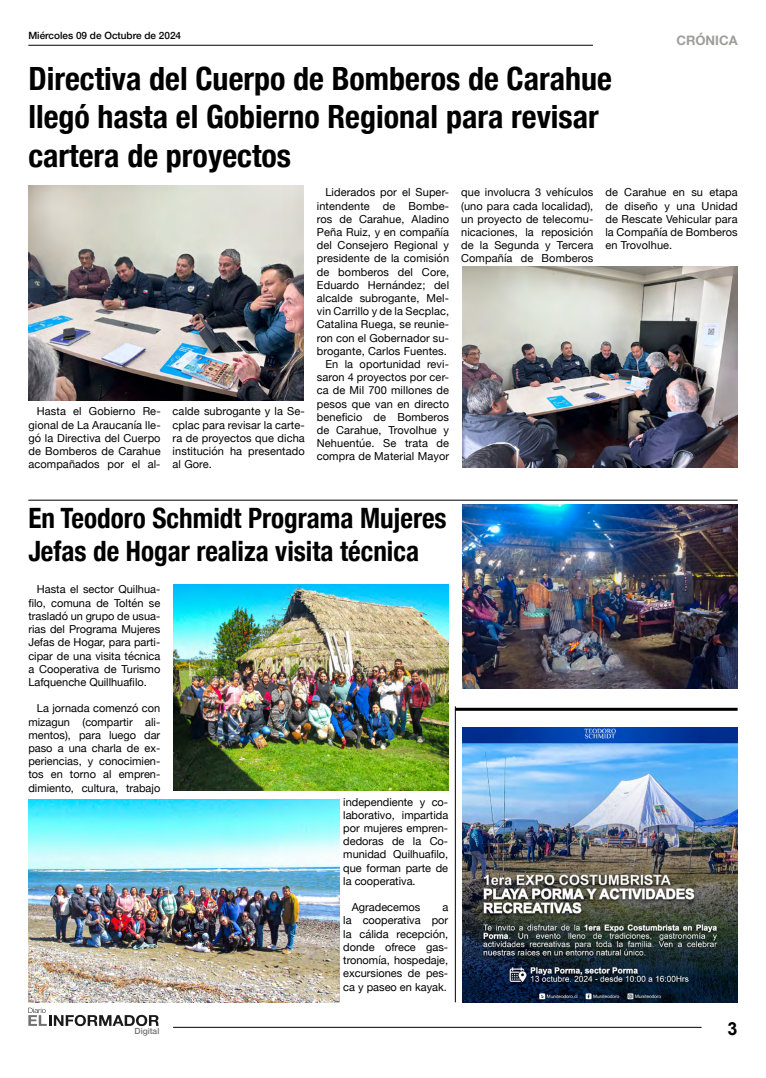
<style>
.page{position:relative;width:766px;height:1078px;background:#fff}
.page>*{position:absolute;margin:0;border:0;box-sizing:border-box;transform-origin:0 0}
.t1{font:700 condensed 32px/38.4px "Helvetica Neue";color:#000}
.t2{font:700 condensed 28px/33.6px "Helvetica Neue";color:#000}
.t3{font:700 18px "Arial";color:#000}
.t4{font:700 13px "Helvetica Neue";color:#9d9d9c}
.t5{font:11px/13.2px "Helvetica Neue";letter-spacing:.01em;color:#000;text-align:justify}
.t6{font:500 10px "Helvetica Neue";color:#000}
.t7{font:500 8.5px "Helvetica Neue";color:#717170}
</style>
<div class="page">
<hr style="left:28px;top:45px;width:564px;height:1px;background:#000">
<hr style="left:173px;top:1026px;width:528px;height:1px;background:#000">
<svg style="left:28px;top:1007px;width:131px;height:18px"></svg>
<hr style="left:455px;top:707px;width:282px;height:3px;background:#000">
<hr style="left:455px;top:706px;width:1px;height:296px;background:#000">
<img style="left:462px;top:727px;width:275px;height:275px">
<hr style="left:28px;top:500px;width:709px;height:1px;background:#000">
<img style="left:28px;top:186px;width:275px;height:214px">
<img style="left:462px;top:266px;width:275px;height:201px">
<img style="left:173px;top:584px;width:275px;height:206px">
<img style="left:462px;top:505px;width:275px;height:183px">
<img style="left:28px;top:799px;width:311px;height:203px">
<p class="t6" style="left:28px;top:28px;width:154px">Miércoles 09 de Octubre de 2024</p>
<h1 class="t1" style="left:28px;top:57px;width:585px">Directiva del Cuerpo de Bomberos de Carahue llegó hasta el Gobierno Regional para revisar cartera de proyectos</h1>
<p class="t4" style="left:676px;top:30px;width:63px">CRÓNICA</p>
<p class="t5" style="left:28px;top:405px;width:134px;text-indent:9px">Hasta el Gobierno Re&shy;gional de La Araucanía lle&shy;gó la Directiva del Cuerpo de Bomberos de Carahue acompañados por el al-</p>
<p class="t5" style="left:172px;top:405px;width:134px">calde subrogante y la Se&shy;cplac para revisar la carte&shy;ra de proyectos que dicha institución ha presentado al Gore.</p>
<p class="t5" style="left:317px;top:186px;width:134px;text-align:right">Liderados por el Super&shy;intendente de Bombe&shy;ros de Carahue, Aladino<br>Peña Ruiz, y en compañía del Consejero Regional y presidente de la comisión de bomberos del Core,<br>Eduardo Hernández; del alcalde subrogante, Mel&shy;vin Carrillo y de la Secplac,<br>Catalina Ruega, se reunie&shy;ron con el Gobernador su&shy;brogante, Carlos Fuentes.<br>En la oportunidad revi&shy;saron 4 proyectos por cer&shy;ca de Mil 700 millones de pesos que van en directo beneficio de Bomberos de Carahue, Trovolhue y<br>Nehuentúe. Se trata de compra de Material Mayor</p>
<p class="t5" style="left:461px;top:186px;width:134px">que involucra 3 vehículos (uno para cada localidad), un proyecto de telecomu&shy;nicaciones, la reposición de la Segunda y Tercera Compañía de Bomberos</p>
<p class="t5" style="left:605px;top:186px;width:134px">de Carahue en su etapa de diseño y una Unidad de Rescate Vehicular para la Compañía de Bomberos en Trovolhue.</p>
<h2 class="t2" style="left:28px;top:499px;width:419px">En Teodoro Schmidt Programa Mujeres<br>Jefas de Hogar realiza visita técnica</h2>
<p class="t5" style="left:28px;top:583px;width:133px;text-indent:9px">Hasta el sector Quilhua&shy;filo, comuna de Toltén se trasladó un grupo de usua&shy;rias del Programa Mujeres Jefas de Hogar, para parti&shy;cipar de una visita técnica a Cooperativa de Turismo Lafquenche Quillhuafilo.</p>
<p class="t5" style="left:28px;top:702px;width:133px;text-indent:9px">La jornada comenzó con mizagun (compartir ali&shy;mentos), para luego dar paso a una charla de ex&shy;periencias, y conocimien&shy;tos en torno al empren&shy;dimiento, cultura, trabajo</p>
<p class="t5" style="left:343px;top:795px;width:106px">independiente y co&shy;laborativo, impartida por mujeres empren&shy;dedoras de la Co&shy;munidad Quilhuafilo, que forman parte de la cooperativa.</p>
<p class="t5" style="left:351px;top:901px;width:70px">Agradecemos</p>
<p class="t5" style="left:343px;top:901px;width:106px;text-indent:99px">a la cooperativa por la cálida recepción, donde ofrece gas&shy;tronomía, hospedaje, excursiones de pes&shy;ca y paseo en kayak.</p>
<p class="t7" style="left:134px;top:1023px;width:26px">Digital</p>
<h3 class="t3" style="left:727px;top:1016px;width:12px">3</h3>
</div>
